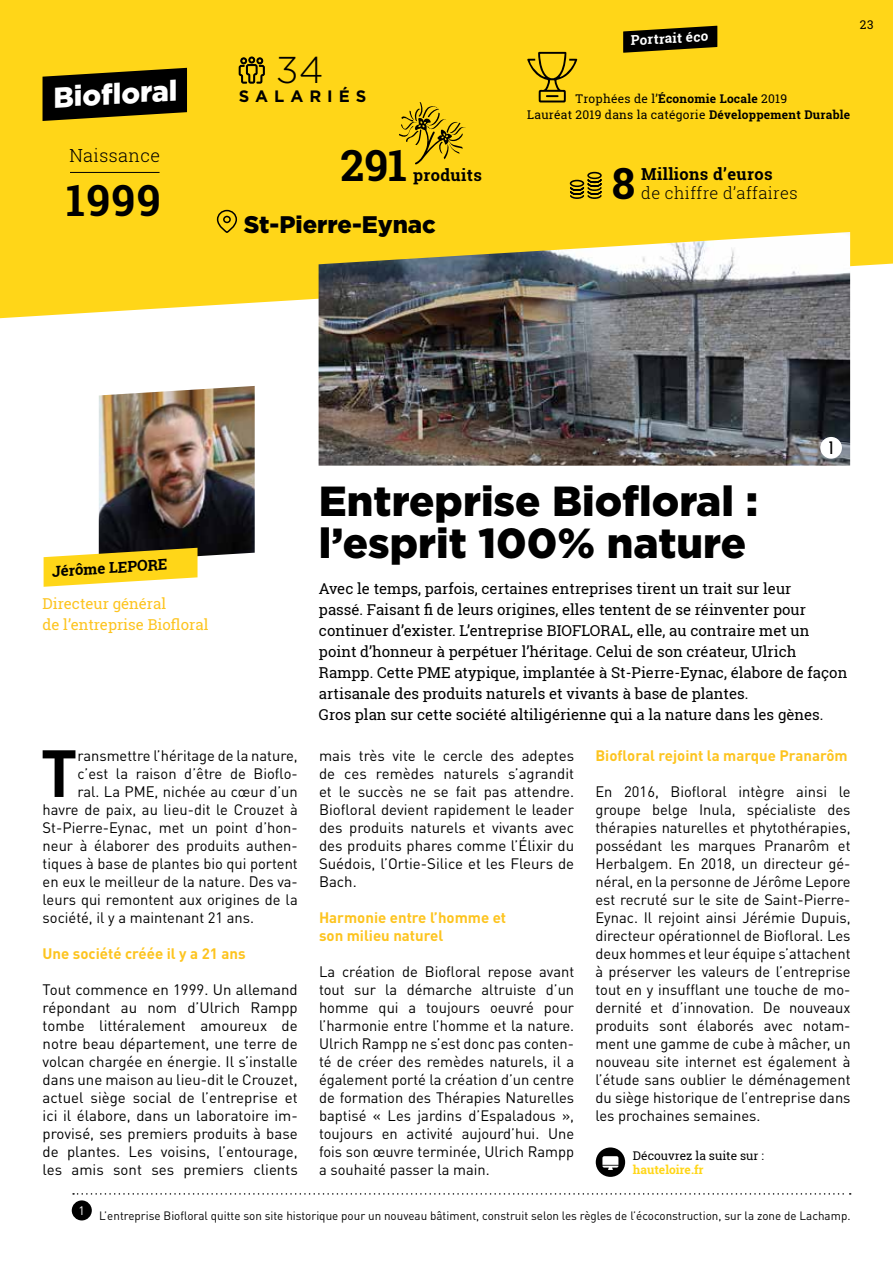
<style>
.page{position:relative;width:893px;height:1263px;background:#fff}
.page>*{position:absolute;margin:0;border:0;box-sizing:border-box;transform-origin:0 0}
.t1{font:700 65.55px "DIN Pro";color:#000}
.t2{font:700 42.9px "Roboto Slab";letter-spacing:.03em;color:#000}
.t3{font:900 42px/42px "Gotham";color:#000}
.t4{font:300 37.35px "Gotham";color:#000}
.t5{font:900 28.65px "Gotham";color:#fff}
.t6{font:900 24px "Gotham";color:#000}
.t7{font:300 18px "Roboto Slab";letter-spacing:.02em;color:#000}
.t8{font:18px "Mission Gothic";color:#000}
.t9{font:700 16.5px "Roboto Slab";letter-spacing:.02em;color:#000}
.t10{font:300 16.5px "Roboto Slab";letter-spacing:.02em;color:#000}
.t11{font:700 16.5px "Gotham";letter-spacing:.36em;color:#000}
.t12{font:15px/18px "DIN Pro";color:#000;text-align:justify}
.t13{font:15px/21px "Roboto Slab";color:#000}
.t14{font:700 15px/18px "DIN Pro";color:#fdc41f}
.t15{font:15px/21px "Roboto Slab";color:#fdc41f}
.t16{font:700 15px "Roboto Slab";color:#000}
.t17{font:700 13.5px "Roboto Slab";color:#fff}
.t18{font:12.15px "DIN Pro";color:#fff}
.t19{font:12px "DIN Pro";color:#000}
.t20{font:12px/16.5px "Roboto Slab";letter-spacing:.02em;color:#000}
.t21{font:12px "Roboto Slab";color:#000}
.t22{font:700 12px "Roboto Slab";color:#ffd618}
.s1{font-weight:700}
</style>
<div class="page">
<div style="left:0;top:0;width:893px;height:318px;background:#ffd618"></div>
<div style="left:596px;top:1147px;width:29px;height:30px;background:#000;border-radius:50%"></div>
<svg style="left:602px;top:1156px;width:16px;height:14px"></svg>
<svg style="left:623px;top:26px;width:94px;height:27px;background:#362d05"></svg>
<img style="left:319px;top:232px;width:531px;height:234px">
<img style="left:99px;top:386px;width:156px;height:171px">
<svg style="left:44px;top:548px;width:154px;height:39px"></svg>
<svg style="left:43px;top:68px;width:144px;height:53px;background:#292203"></svg>
<hr style="left:70px;top:172px;width:90px;height:1px;background:#000">
<svg style="left:216px;top:209px;width:22px;height:25px"></svg>
<svg style="left:239px;top:57px;width:26px;height:27px"></svg>
<svg style="left:570px;top:172px;width:32px;height:27px"></svg>
<svg style="left:399px;top:102px;width:67px;height:63px;background:#d6b414"></svg>
<svg style="left:527px;top:52px;width:50px;height:50px;background:#ccab13"></svg>
<div style="left:820px;top:437px;width:22px;height:22px;background:#fff;border-radius:50%"></div>
<svg style="left:73px;top:1193px;width:778px;height:1px"></svg>
<div style="left:72px;top:1200px;width:20px;height:20px;background:#000;border-radius:50%"></div>
<h3 class="t5" style="left:52px;top:81px;width:126px;rotate:-3deg">Biofloral</h3>
<p class="t7" style="left:69px;top:143px;width:92px">Naissance</p>
<h2 class="t2" style="left:66px;top:171px;width:96px">1999</h2>
<h3 class="t4" style="left:276px;top:49px;width:49px">34</h3>
<p class="t11" style="left:239px;top:86px;width:129px">SALARIÉS</p>
<h2 class="t2" style="left:341px;top:137px;width:68px">291</h2>
<p class="t9" style="left:413px;top:163px;width:70px">produits</p>
<h3 class="t6" style="left:244px;top:211px;width:194px">St-Pierre-Eynac</h3>
<p class="t17" style="left:630px;top:31px;width:79px;rotate:-3deg">Portrait éco</p>
<p class="t20" style="left:860px;top:17px;width:15px">23</p>
<p class="t20" style="left:527px;top:90px;width:325px;text-indent:48px">Trophées de l’<span class="s1">Économie Locale</span> 2019<br>Lauréat 2019 dans la catégorie <span class="s1">Développement Durable</span></p>
<p class="t9" style="left:641px;top:162px;width:133px">Millions d’euros</p>
<h2 class="t2" style="left:612px;top:154px;width:25px">8</h2>
<p class="t10" style="left:641px;top:182px;width:158px">de chiffre d’affaires</p>
<p class="t16" style="left:51px;top:561px;width:117px;rotate:-4deg">Jérôme LEPORE</p>
<p class="t15" style="left:43px;top:593px;width:167px">Directeur général<br>de l’entreprise Biofloral</p>
<h1 class="t1" style="left:41px;top:729px;width:38px">T</h1>
<p class="t12" style="left:77px;top:746px;width:222px">ransmettre l’héritage de la nature,</p>
<p class="t12" style="left:77px;top:764px;width:222px">c’est la raison d’être de Bioflo-</p>
<p class="t12" style="left:77px;top:782px;width:222px">ral. La PME, nichée au cœur d’un</p>
<p class="t12" style="left:43px;top:800px;width:257px">havre de paix, au lieu-dit le Crouzet à</p>
<p class="t12" style="left:43px;top:818px;width:257px">St-Pierre-Eynac, met un point d’hon-</p>
<p class="t12" style="left:43px;top:836px;width:257px">neur à élaborer des produits authen-</p>
<p class="t12" style="left:43px;top:854px;width:257px">tiques à base de plantes bio qui portent</p>
<p class="t12" style="left:43px;top:872px;width:257px">en eux le meilleur de la nature. Des va-</p>
<p class="t12" style="left:43px;top:890px;width:257px">leurs qui remontent aux origines de la</p>
<p class="t12" style="left:43px;top:908px;width:213px">société, il y a maintenant 21 ans.</p>
<p class="t14" style="left:43px;top:944px;width:204px">Une société créée il y a 21 ans</p>
<p class="t12" style="left:43px;top:980px;width:257px">Tout commence en 1999. Un allemand répondant au nom d’Ulrich Rampp tombe littéralement amoureux de notre beau département, une terre de volcan chargée en énergie. Il s’installe dans une maison au lieu-dit le Crouzet, actuel siège social de l’entreprise et ici il élabore, dans un laboratoire im&shy;provisé, ses premiers produits à base de plantes. Les voisins, l’entourage, les amis sont ses premiers clients</p>
<p class="t8" style="left:829px;top:437px;width:6px">1</p>
<h3 class="t3" style="left:319px;top:479px;width:441px">Entreprise Biofloral : l’esprit 100% nature</h3>
<p class="t13" style="left:319px;top:578px;width:530px">Avec le temps, parfois, certaines entreprises tirent un trait sur leur<br>passé. Faisant fi de leurs origines, elles tentent de se réinventer pour continuer d’exister. L’entreprise BIOFLORAL, elle, au contraire met un point d’honneur à perpétuer l’héritage. Celui de son créateur, Ulrich Rampp. Cette PME atypique, implantée à St-Pierre-Eynac, élabore de façon artisanale des produits naturels et vivants à base de plantes.<br>Gros plan sur cette société altiligérienne qui a la nature dans les gènes.</p>
<p class="t12" style="left:319px;top:746px;width:257px">mais très vite le cercle des adeptes de ces remèdes naturels s’agrandit et le succès ne se fait pas attendre.<br>Biofloral devient rapidement le leader des produits naturels et vivants avec des produits phares comme l’Élixir du Suédois, l’Ortie-Silice et les Fleurs de Bach.</p>
<p class="t14" style="left:319px;top:908px;width:189px">Harmonie entre l’homme et son milieu naturel</p>
<p class="t12" style="left:319px;top:962px;width:257px">La création de Biofloral repose avant tout sur la démarche altruiste d’un homme qui a toujours oeuvré pour l’harmonie entre l’homme et la nature.<br>Ulrich Rampp ne s’est donc pas conten&shy;té de créer des remèdes naturels, il a également porté la création d’un centre de formation des Thérapies Naturelles baptisé « Les jardins d’Espaladous », toujours en activité aujourd’hui. Une fois son œuvre terminée, Ulrich Rampp a souhaité passer la main.</p>
<p class="t14" style="left:595px;top:746px;width:254px">Biofloral rejoint la marque Pranarôm</p>
<p class="t12" style="left:595px;top:782px;width:257px">En 2016, Biofloral intègre ainsi le groupe belge Inula, spécialiste des thérapies naturelles et phytothérapies, possédant les marques Pranarôm et Herbalgem. En 2018, un directeur gé&shy;néral, en la personne de Jérôme Lepore est recruté sur le site de Saint-Pierre-Eynac. Il rejoint ainsi Jérémie Dupuis, directeur opérationnel de Biofloral. Les deux hommes et leur équipe s’attachent à préserver les valeurs de l’entreprise tout en y insufflant une touche de mo&shy;dernité et d’innovation. De nouveaux produits sont élaborés avec notam&shy;ment une gamme de cube à mâcher, un nouveau site internet est également à l’étude sans oublier le déménagement du siège historique de l’entreprise dans les prochaines semaines.</p>
<p class="t21" style="left:633px;top:1148px;width:132px">Découvrez la suite sur :</p>
<p class="t22" style="left:633px;top:1161px;width:72px">hauteloire.fr</p>
<p class="t18" style="left:78px;top:1202px;width:8px">1</p>
<p class="t19" style="left:99px;top:1207px;width:753px">L’entreprise Biofloral quitte son site historique pour un nouveau bâtiment, construit selon les règles de l’écoconstruction, sur la zone de Lachamp.</p>
</div>
